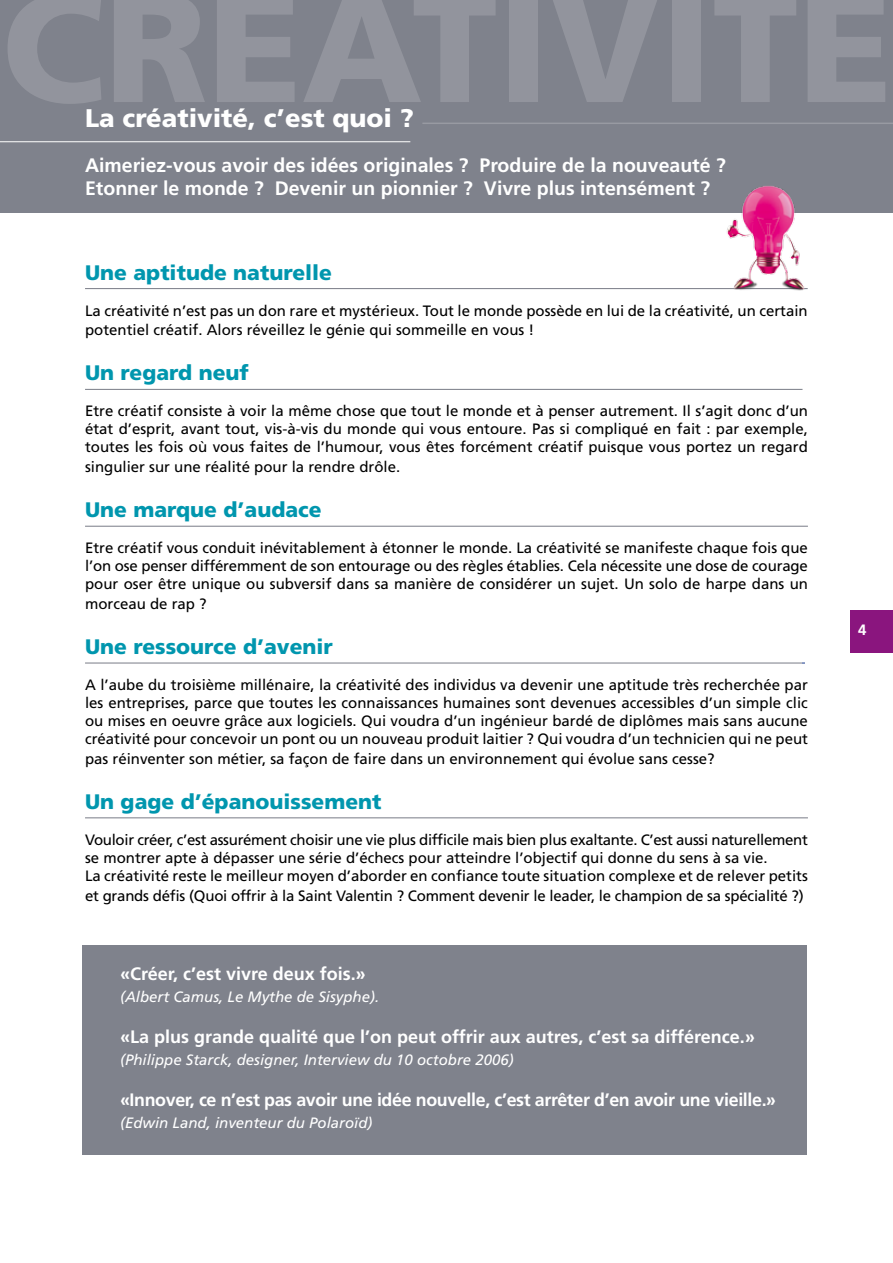
<style>
.page{position:relative;width:893px;height:1263px;background:#fff}
.page>*{position:absolute;margin:0;border:0;box-sizing:border-box;transform-origin:0 0}
.t1{font:900 25.5px "Frutiger LT Std";color:#fff}
.t2{font:900 21px "Frutiger LT Std";color:#0096ae}
.t3{font:700 19.5px/23.4px "Frutiger LT Std";color:#fff}
.t4{font:700 18px "Frutiger LT Std";color:#fff}
.t5{font:700 18px "Frutiger LT Std";letter-spacing:-.02em;color:#fff}
.t6{font:15px/18px "Frutiger LT Std";color:#000;text-align:justify}
.t7{font:italic 15px "Frutiger LT Std";color:#fff}
.t8{font:700 15px "Frutiger LT Std";color:#fff}
</style>
<div class="page">
<div style="left:850px;top:611px;width:43px;height:42px;background:#8a157e"></div>
<div style="left:82px;top:945px;width:725px;height:209px;background:#7f828c"></div>
<div style="left:0;top:0;width:893px;height:213px;background:#7f828c"></div>
<hr style="left:85px;top:288px;width:723px;height:1px;background:#7f828c">
<hr style="left:85px;top:389px;width:717px;height:1px;background:#7f828c">
<hr style="left:85px;top:526px;width:723px;height:1px;background:#7f828c">
<hr style="left:85px;top:662px;width:717px;height:1px;background:#7f828c">
<hr style="left:85px;top:817px;width:723px;height:1px;background:#7f828c">
<hr style="left:0;top:141px;width:410px;height:1px;background:#fff">
<img style="left:721px;top:185px;width:87px;height:106px">
<hr style="left:422px;top:123px;width:471px;height:1px;background:#fff">
<h1 class="t1" style="left:85px;top:102px;width:331px">La créativité, c’est quoi ?</h1>
<h3 class="t3" style="left:85px;top:153px;width:642px">Aimeriez-vous avoir des idées originales ? Produire de la nouveauté ?<br>Etonner le monde ? Devenir un pionnier ? Vivre plus intensément ?</h3>
<h2 class="t2" style="left:85px;top:260px;width:249px">Une aptitude naturelle</h2>
<p class="t6" style="left:85px;top:301px;width:724px;line-height:19.8px">La créativité n’est pas un don rare et mystérieux. Tout le monde possède en lui de la créativité, un certain potentiel créatif. Alors réveillez le génie qui sommeille en vous !</p>
<h2 class="t2" style="left:85px;top:360px;width:165px">Un regard neuf</h2>
<p class="t6" style="left:85px;top:402px;width:724px">Etre créatif consiste à voir la même chose que tout le monde et à penser autrement. Il s’agit donc d’un état d’esprit, avant tout, vis-à-vis du monde qui vous entoure. Pas si compliqué en fait : par exemple, toutes les fois où vous faites de l’humour, vous êtes forcément créatif puisque vous portez un regard</p>
<p class="t6" style="left:85px;top:458px;width:317px">singulier sur une réalité pour la rendre drôle.</p>
<h2 class="t2" style="left:85px;top:497px;width:238px">Une marque d’audace</h2>
<p class="t6" style="left:85px;top:539px;width:724px">Etre créatif vous conduit inévitablement à étonner le monde. La créativité se manifeste chaque fois que l’on ose penser différemment de son entourage ou des règles établies. Cela nécessite une dose de courage pour oser être unique ou subversif dans sa manière de considérer un sujet. Un solo de harpe dans un</p>
<p class="t6" style="left:85px;top:595px;width:123px">morceau de rap ?</p>
<h2 class="t2" style="left:85px;top:634px;width:249px">Une ressource d’avenir</h2>
<p class="t6" style="left:85px;top:676px;width:724px">A l’aube du troisième millénaire, la créativité des individus va devenir une aptitude très recherchée par les entreprises, parce que toutes les connaissances humaines sont devenues accessibles d’un simple clic ou mises en oeuvre grâce aux logiciels. Qui voudra d’un ingénieur bardé de diplômes mais sans aucune créativité pour concevoir un pont ou un nouveau produit laitier ? Qui voudra d’un technicien qui ne peut</p>
<p class="t6" style="left:85px;top:750px;width:631px">pas réinventer son métier, sa façon de faire dans un environnement qui évolue sans cesse?</p>
<h2 class="t2" style="left:85px;top:789px;width:298px">Un gage d’épanouissement</h2>
<p class="t6" style="left:85px;top:831px;width:724px;text-align:left">Vouloir créer, c’est assurément choisir une vie plus difficile mais bien plus exaltante. C’est aussi naturellement se montrer apte à dépasser une série d’échecs pour atteindre l’objectif qui donne du sens à sa vie.<br>La créativité reste le meilleur moyen d’aborder en confiance toute situation complexe et de relever petits</p>
<p class="t6" style="left:85px;top:886px;width:720px">et grands défis (Quoi offrir à la Saint Valentin ? Comment devenir le leader, le champion de sa spécialité ?)</p>
<p class="t4" style="left:120px;top:964px;width:247px">«Créer, c’est vivre deux fois.»</p>
<p class="t7" style="left:120px;top:988px;width:261px">(Albert Camus, Le Mythe de Sisyphe).</p>
<p class="t4" style="left:120px;top:1027px;width:636px">«La plus grande qualité que l’on peut offrir aux autres, c’est sa différence.»</p>
<p class="t7" style="left:120px;top:1051px;width:395px">(Philippe Starck, designer, Interview du 10 octobre 2006)</p>
<p class="t5" style="left:120px;top:1090px;width:658px">«Innover, ce n’est pas avoir une idée nouvelle, c’est arrêter d’en avoir une vieille.»</p>
<p class="t7" style="left:120px;top:1114px;width:254px">(Edwin Land, inventeur du Polaroïd)</p>
<p class="t8" style="left:858px;top:621px;width:10px">4</p>
</div>
